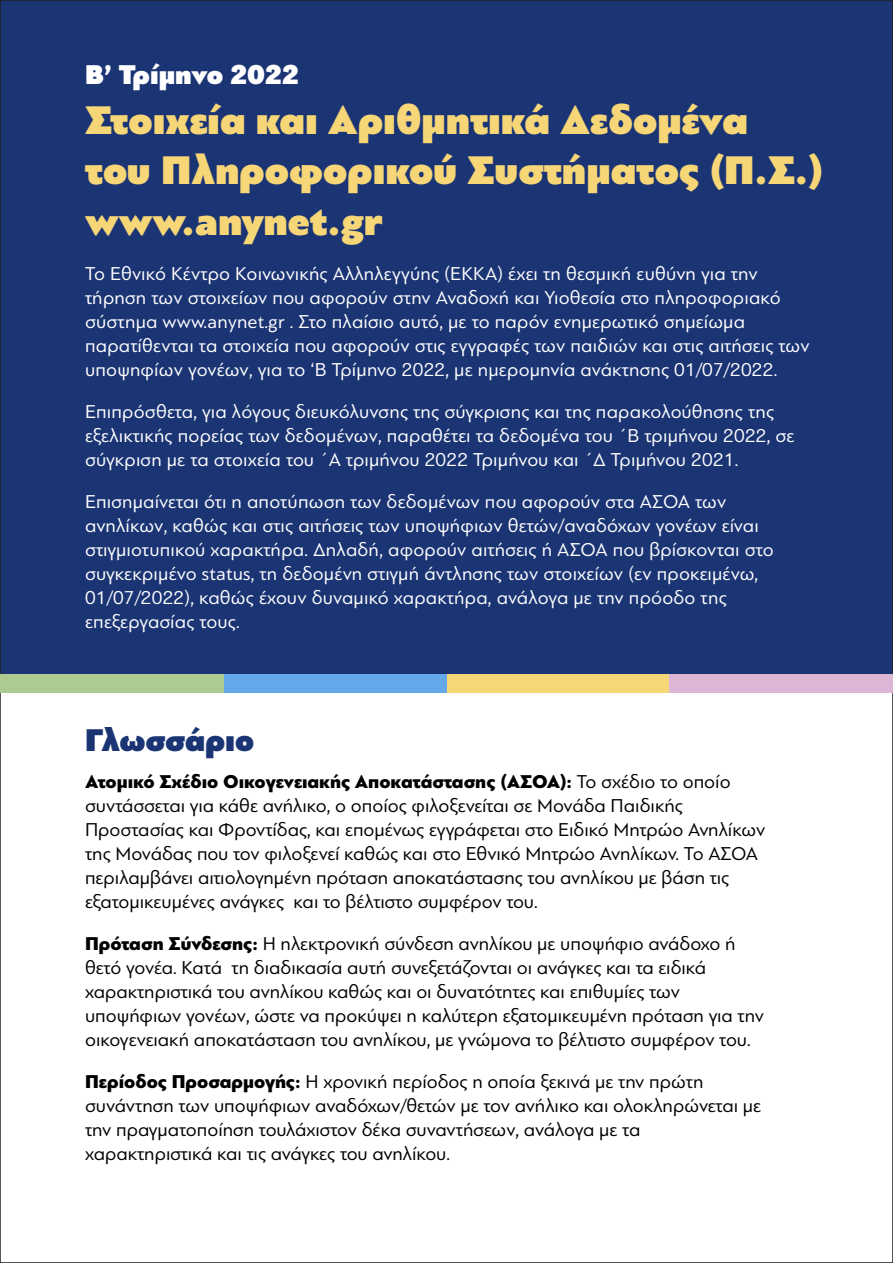
<style>
.page{position:relative;width:893px;height:1263px;background:#fff}
.page>*{position:absolute;margin:0;border:0;box-sizing:border-box;transform-origin:0 0}
.t1{font:42px/50.4px "PF Bague Sans Pro U Black";color:#f7d678}
.t2{font:33px "PF Bague Sans Pro U Black";letter-spacing:-.005em;color:#1b3474}
.t3{font:28.5px "PF Bague Sans Pro U Black";color:#fff}
.t4{font:19.5px/24px "PF Bague Sans Pro";color:#000}
.t5{font:19.5px/24px "PF Bague Sans Pro";letter-spacing:.01em;color:#fff}
.s1{font-weight:900}
</style>
<div class="page">
<div style="left:0;top:0;width:893px;height:680px;background:#1b3474"></div>
<div style="left:446px;top:674px;width:224px;height:19px;background:#f7d678"></div>
<div style="left:223px;top:674px;width:223px;height:19px;background:#63a9e9"></div>
<div style="left:0;top:674px;width:223px;height:19px;background:#adcb91"></div>
<div style="left:670px;top:674px;width:223px;height:19px;background:#dbb6d5"></div>
<h3 class="t3" style="left:85px;top:56px;width:216px">Β’ Τρίµηνο 2022</h3>
<h1 class="t1" style="left:85px;top:96px;width:739px">Στοιχεία και Αριθµητικά ∆εδοµένα του Πληροφορικού Συστήµατος (Π.Σ.) www.anynet.gr</h1>
<p class="t5" style="left:85px;top:262px;width:726px">Το Εθνικό Κέντρο Κοινωνικής Αλληλεγγύης (ΕΚΚΑ) έχει τη θεσµική ευθύνη για την τήρηση των στοιχείων που αφορούν στην Αναδοχή και Υιοθεσία στο πληροφοριακό σύστηµα www.anynet.gr . Στο πλαίσιο αυτό, µε το παρόν ενηµερωτικό σηµείωµα παρατίθενται τα στοιχεία που αφορούν στις εγγραφές των παιδιών και στις αιτήσεις των υποψηφίων γονέων, για το ‘Β Τρίµηνο 2022, µε ηµεροµηνία ανάκτησης 01/07/2022.</p>
<p class="t5" style="left:85px;top:400px;width:711px">Επιπρόσθετα, για λόγους διευκόλυνσης της σύγκρισης και της παρακολούθησης της εξελικτικής πορείας των δεδοµένων, παραθέτει τα δεδοµένα του ΄Β τριµήνου 2022, σε σύγκριση µε τα στοιχεία του ΄Α τριµήνου 2022 Τριµήνου και ΄∆ Τριµήνου 2021.</p>
<p class="t5" style="left:85px;top:490px;width:690px">Επισηµαίνεται ότι η αποτύπωση των δεδοµένων που αφορούν στα ΑΣΟΑ των ανηλίκων, καθώς και στις αιτήσεις των υποψήφιων θετών/αναδόχων γονέων είναι στιγµιοτυπικού χαρακτήρα. ∆ηλαδή, αφορούν αιτήσεις ή ΑΣΟΑ που βρίσκονται στο συγκεκριµένο status, τη δεδοµένη στιγµή άντλησης των στοιχείων (εν προκειµένω, 01/07/2022), καθώς έχουν δυναµικό χαρακτήρα, ανάλογα µε την πρόοδο της επεξεργασίας τους.</p>
<h2 class="t2" style="left:85px;top:719px;width:171px">Γλωσσάριο</h2>
<p class="t4" style="left:85px;top:769px;width:682px"><span class="s1">Ατοµικό Σχέδιο Οικογενειακής Αποκατάστασης (ΑΣΟΑ):</span> Το σχέδιο το οποίο συντάσσεται για κάθε ανήλικο, ο οποίος φιλοξενείται σε Μονάδα Παιδικής Προστασίας και Φροντίδας, και εποµένως εγγράφεται στο Ειδικό Μητρώο Ανηλίκων της Μονάδας που τον φιλοξενεί καθώς και στο Εθνικό Μητρώο Ανηλίκων. Το ΑΣΟΑ περιλαµβάνει αιτιολογηµένη πρόταση αποκατάστασης του ανηλίκου µε βάση τις εξατοµικευµένες ανάγκες και το βέλτιστο συµφέρον του.</p>
<p class="t4" style="left:85px;top:931px;width:680px"><span class="s1">Πρόταση Σύνδεσης:</span> Η ηλεκτρονική σύνδεση ανηλίκου µε υποψήφιο ανάδοχο ή θετό γονέα. Κατά τη διαδικασία αυτή συνεξετάζονται οι ανάγκες και τα ειδικά χαρακτηριστικά του ανηλίκου καθώς και οι δυνατότητες και επιθυµίες των υποψήφιων γονέων, ώστε να προκύψει η καλύτερη εξατοµικευµένη πρόταση για την οικογενειακή αποκατάσταση του ανηλίκου, µε γνώµονα το βέλτιστο συµφέρον του.</p>
<p class="t4" style="left:85px;top:1069px;width:678px"><span class="s1">Περίοδος Προσαρµογής:</span> Η χρονική περίοδος η οποία ξεκινά µε την πρώτη συνάντηση των υποψήφιων αναδόχων/θετών µε τον ανήλικο και ολοκληρώνεται µε την πραγµατοποίηση τουλάχιστον δέκα συναντήσεων, ανάλογα µε τα χαρακτηριστικά και τις ανάγκες του ανηλίκου.</p>
</div>
